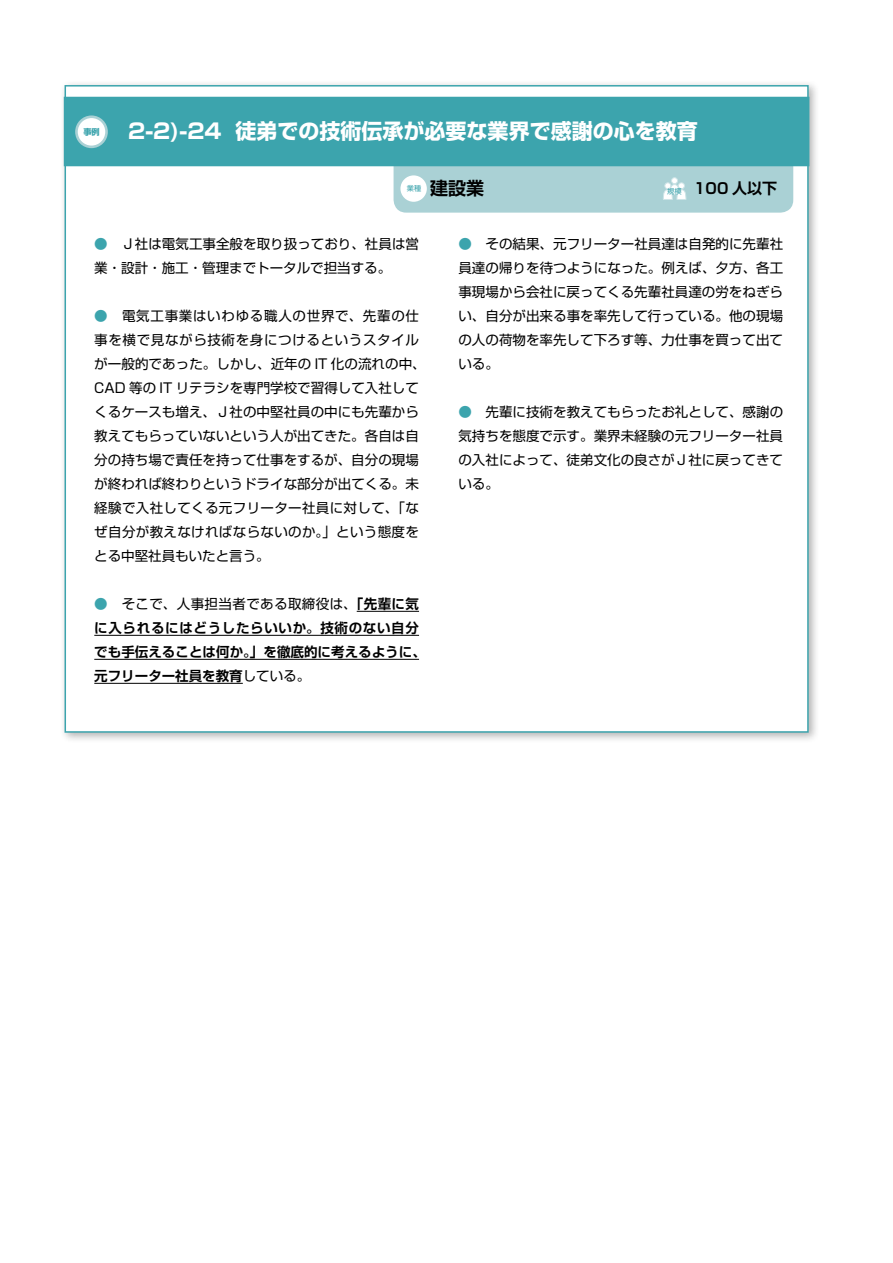
<style>
.page{position:relative;width:893px;height:1263px;background:#fff}
.page>*{position:absolute;margin:0;border:0;box-sizing:border-box;transform-origin:0 0}
.t1{font:700 21px "Shin Go Pro";color:#fff}
.t2{font:700 18px "Shin Go Pro De";color:#000}
.t3{font:700 15px "Shin Go Pro De";color:#000}
.t4{font:13.5px/24px "Shin Go Pro";color:#000}
.t5{font:700 13.5px/24px "Shin Go Pro De";letter-spacing:.005em;color:#000}
.t6{font:13.5px "Shin Go Pro";letter-spacing:.03em;color:#000}
.t7{font:800 8.25px "Shin Go Pro";color:#3ca4ad}
.t8{font:7.2px "Shin Go Pro";color:#3ca4ad}
.s1{color:#3ca4ad}
.s2{font-family:"Shin Go Pro De";font-weight:700}
.s3{font-family:"Shin Go Pro";font-weight:400}
</style>
<div class="page">
<div style="left:59px;top:80px;width:768px;height:671px;background:#000;opacity:.3"></div>
<div style="left:65px;top:85px;width:744px;height:648px;background:#fff;border:2px solid #3ca4ad"></div>
<div style="left:394px;top:149px;width:399px;height:64px;background:#aad1d5;border-radius:13px"></div>
<div style="left:64px;top:97px;width:745px;height:69px;background:#3ca4ad"></div>
<div style="left:76px;top:117px;width:31px;height:30px;background:#fff;border-radius:50%"></div>
<div style="left:75px;top:115px;width:33px;height:33px;border:3px solid #aad1d5;border-radius:50%"></div>
<hr style="left:357px;top:611px;width:62px;height:1px;background:#000">
<hr style="left:94px;top:635px;width:325px;height:1px;background:#000">
<hr style="left:94px;top:659px;width:325px;height:1px;background:#000">
<hr style="left:94px;top:683px;width:149px;height:1px;background:#000">
<div style="left:400px;top:175px;width:27px;height:27px;background:#fff;border-radius:50%"></div>
<div style="left:671px;top:177px;width:7px;height:7px;border:1px solid #cde4e7;border-radius:50%"></div>
<svg style="left:663px;top:178px;width:24px;height:22px"></svg>
<p class="t7" style="left:83px;top:125px;width:18px">事例</p>
<h1 class="t1" style="left:128px;top:114px;width:571px">2-2)-24 徒弟での技術伝承が必要な業界で感謝の心を教育</h1>
<h2 class="t2" style="left:430px;top:174px;width:55px">建設業</h2>
<p class="t3" style="left:694px;top:176px;width:84px">100 人以下</p>
<p class="t8" style="left:407px;top:182px;width:16px">業種</p>
<p class="t8" style="left:667px;top:185px;width:16px">規模</p>
<p class="t4" style="left:94px;top:231px;width:326px"><span class="s1">●　</span>Ｊ社は電気工事全般を取り扱っており、社員は営業・設計・施工・管理までトータルで担当する。</p>
<p class="t4" style="left:94px;top:303px;width:333px"><span class="s1">●　</span>電気工事業はいわゆる職人の世界で、先輩の仕事を横で見ながら技術を身につけるというスタイルが一般的であった。しかし、近年の IT 化の流れの中、<br>CAD 等の IT リテラシを専門学校で習得して入社してくるケースも増え、Ｊ社の中堅社員の中にも先輩から教えてもらっていないという人が出てきた。各自は自分の持ち場で責任を持って仕事をするが、自分の現場が終われば終わりというドライな部分が出てくる。未経験で入社してくる元フリーター社員に対して、「なぜ自分が教えなければならないのか。」という態度をとる中堅社員もいたと言う。</p>
<p class="t6" style="left:94px;top:593px;width:326px"><span class="s1">●　</span>そこで、人事担当者である取締役は、<span class="s2">「先輩に気</span></p>
<p class="t5" style="left:94px;top:615px;width:333px">に入られるにはどうしたらいいか。技術のない自分でも手伝えることは何か。」を徹底的に考えるように、元フリーター社員を教育<span class="s3">している。</span></p>
<p class="t4" style="left:458px;top:231px;width:326px;text-align:justify"><span class="s1">●　</span>その結果、元フリーター社員達は自発的に先輩社員達の帰りを待つようになった。例えば、夕方、各工事現場から会社に戻ってくる先輩社員達の労をねぎらい、自分が出来る事を率先して行っている。他の現場の人の荷物を率先して下ろす等、力仕事を買って出ている。</p>
<p class="t4" style="left:458px;top:399px;width:326px;text-align:justify"><span class="s1">●　</span>先輩に技術を教えてもらったお礼として、感謝の気持ちを態度で示す。業界未経験の元フリーター社員の入社によって、徒弟文化の良さがＪ社に戻ってきている。</p>
</div>
